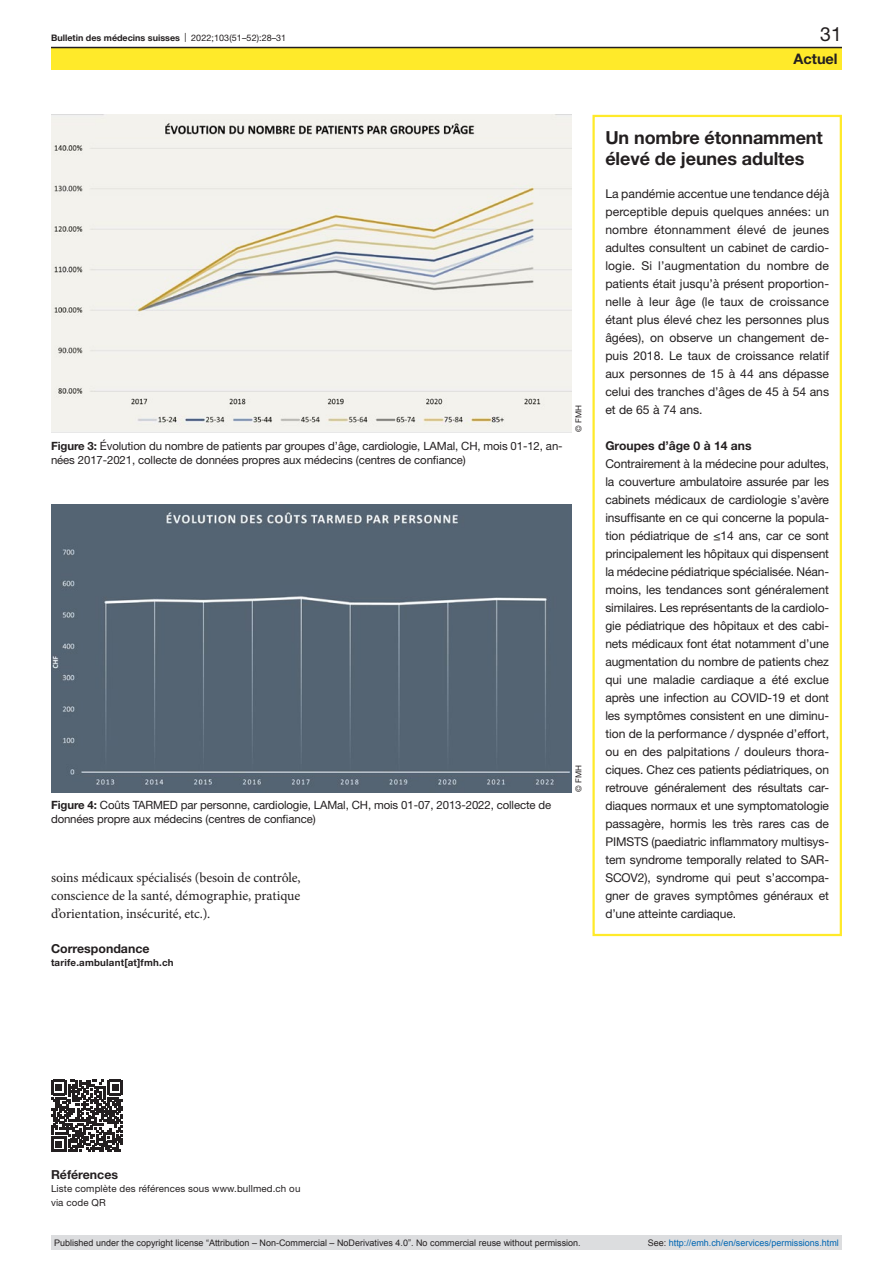
<style>
.page{position:relative;width:893px;height:1263px;background:#fff}
.page>*{position:absolute;margin:0;border:0;box-sizing:border-box;transform-origin:0 0}
.t1{font:19.5px "Helvetica Neue LT Pro";color:#231f20}
.box-head1{font:700 18px/21px "Helvetica Neue LT Pro";letter-spacing:-.005em;color:#231f20}
.t2{font:700 14.55px "Helvetica Neue LT Pro";color:#231f20}
.paragraph{font:13.8px/18px "Minion Pro";letter-spacing:-.005em;color:#231f20;text-align:justify}
.correspondence-head{font:700 12.3px "Helvetica Neue LT Pro";color:#231f20}
.online-ref-head{font:700 12.3px "Helvetica Neue LT Pro";color:#231f20}
.box-paragraph{font:12.15px/18px "Helvetica Neue LT Pro";color:#231f20;text-align:justify}
.box-paragraph-2{font:700 12.15px "Helvetica Neue LT Pro";color:#231f20}
.figure-caption{font:11.4px/14.2px "Helvetica Neue LT Pro";letter-spacing:-.01em;color:#231f20}
.online-ref{font:9.75px/13.5px "Helvetica Neue LT Pro";letter-spacing:.01em;color:#231f20}
.correspondence-e-mai{font:700 9.75px "Helvetica Neue LT Pro";letter-spacing:.02em;color:#231f20}
.t3{font:9px "Arial";color:#231f20}
.t4{font:700 9px "Helvetica Neue LT Pro";color:#231f20}
.t5{font:9px "Arial";color:#0066b3}
.credits{font:8.25px "Helvetica Neue LT Pro";letter-spacing:.01em;color:#231f20}
.s1{font-weight:400}
.s2{font-weight:700}
.s3{color:#231f20}
</style>
<div class="page">
<div style="left:51px;top:504px;width:520px;height:288px;background:#546473"></div>
<img style="left:51px;top:115px;width:520px;height:317px">
<svg style="left:51px;top:1080px;width:72px;height:72px"></svg>
<div style="left:592px;top:115px;width:250px;height:821px;border:2px solid #ffea2a"></div>
<div style="left:51px;top:47px;width:791px;height:23px;background:#ffea2a"></div>
<hr style="left:51px;top:47px;width:791px;height:1px;background:#231f20">
<div style="left:51px;top:1235px;width:791px;height:15px;background:#dcdddf"></div>
<p class="t4" style="left:51px;top:32px;width:237px">Bulletin des médecins suisses <span class="s1">| 2022;103(51–52):28–31</span></p>
<h1 class="t1" style="left:820px;top:22px;width:23px">31</h1>
<p class="t2" style="left:793px;top:49px;width:46px">Actuel</p>
<p class="figure-caption" style="left:51px;top:439px;width:513px"><span class="s2">Figure 3:</span> Évolution du nombre de patients par groupes d’âge, cardiologie, LAMal, CH, mois 01-12, an&shy;nées 2017-2021, collecte de données propres aux médecins (centres de confiance)</p>
<p class="credits" style="left:573px;top:432px;width:29px;rotate:-90deg">© FMH</p>
<p class="figure-caption" style="left:51px;top:797px;width:502px"><span class="s2">Figure 4:</span> Coûts TARMED par personne, cardiologie, LAMal, CH, mois 01-07, 2013-2022, collecte de données propre aux médecins (centres de confiance)</p>
<p class="paragraph" style="left:51px;top:869px;width:251px">soins médicaux spécialisés (besoin de contrôle, conscience de la santé, démographie, pratique d’orientation, insécurité, etc.).</p>
<p class="correspondence-head" style="left:51px;top:940px;width:100px">Correspondance</p>
<p class="correspondence-e-mai" style="left:51px;top:956px;width:124px">tarife.ambulant[at]fmh.ch</p>
<p class="credits" style="left:573px;top:792px;width:29px;rotate:-90deg">© FMH</p>
<p class="box-head1" style="left:605px;top:127px;width:219px">Un nombre étonnamment élevé de jeunes adultes</p>
<p class="box-paragraph" style="left:605px;top:184px;width:225px">La pandémie accentue une tendance déjà perceptible depuis quelques années: un nombre étonnamment élevé de jeunes adultes consultent un cabinet de cardio&shy;logie. Si l’augmentation du nombre de patients était jusqu’à présent proportion&shy;nelle à leur âge (le taux de croissance étant plus élevé chez les personnes plus âgées), on observe un changement de&shy;puis 2018. Le taux de croissance relatif aux personnes de 15 à 44 ans dépasse celui des tranches d’âges de 45 à 54 ans et de 65 à 74 ans.</p>
<p class="box-paragraph-2" style="left:605px;top:438px;width:148px">Groupes d’âge 0 à 14 ans</p>
<p class="box-paragraph" style="left:605px;top:454px;width:225px">Contrairement à la médecine pour adultes, la couverture ambulatoire assurée par les cabinets médicaux de cardiologie s’avère insuffisante en ce qui concerne la popula&shy;tion pédiatrique de ≤14 ans, car ce sont principalement les hôpitaux qui dispensent la médecine pédiatrique spécialisée. Néan&shy;moins, les tendances sont généralement similaires. Les représentants de la cardiolo&shy;gie pédiatrique des hôpitaux et des cabi&shy;nets médicaux font état notamment d’une augmentation du nombre de patients chez qui une maladie cardiaque a été exclue après une infection au COVID-19 et dont les symptômes consistent en une diminu&shy;tion de la performance / dyspnée d’effort, ou en des palpitations / douleurs thora&shy;ciques. Chez ces patients pédiatriques, on retrouve généralement des résultats car&shy;diaques normaux et une symptomatologie passagère, hormis les très rares cas de PIMSTS (paediatric inflammatory multisys&shy;tem syndrome temporally related to SAR-SCOV2), syndrome qui peut s’accompa&shy;gner de graves symptômes généraux et d’une atteinte cardiaque.</p>
<p class="online-ref-head" style="left:51px;top:1166px;width:69px">Références</p>
<p class="online-ref" style="left:51px;top:1182px;width:251px">Liste complète des références sous www.bullmed.ch ou via code QR</p>
<p class="t3" style="left:54px;top:1237px;width:528px">Published under the copyright license “Attribution – Non-Commercial – NoDerivatives 4.0”. No commercial reuse without permission.</p>
<p class="t5" style="left:648px;top:1237px;width:193px"><span class="s3">See:</span> http://emh.ch/en/services/permissions.html</p>
</div>
